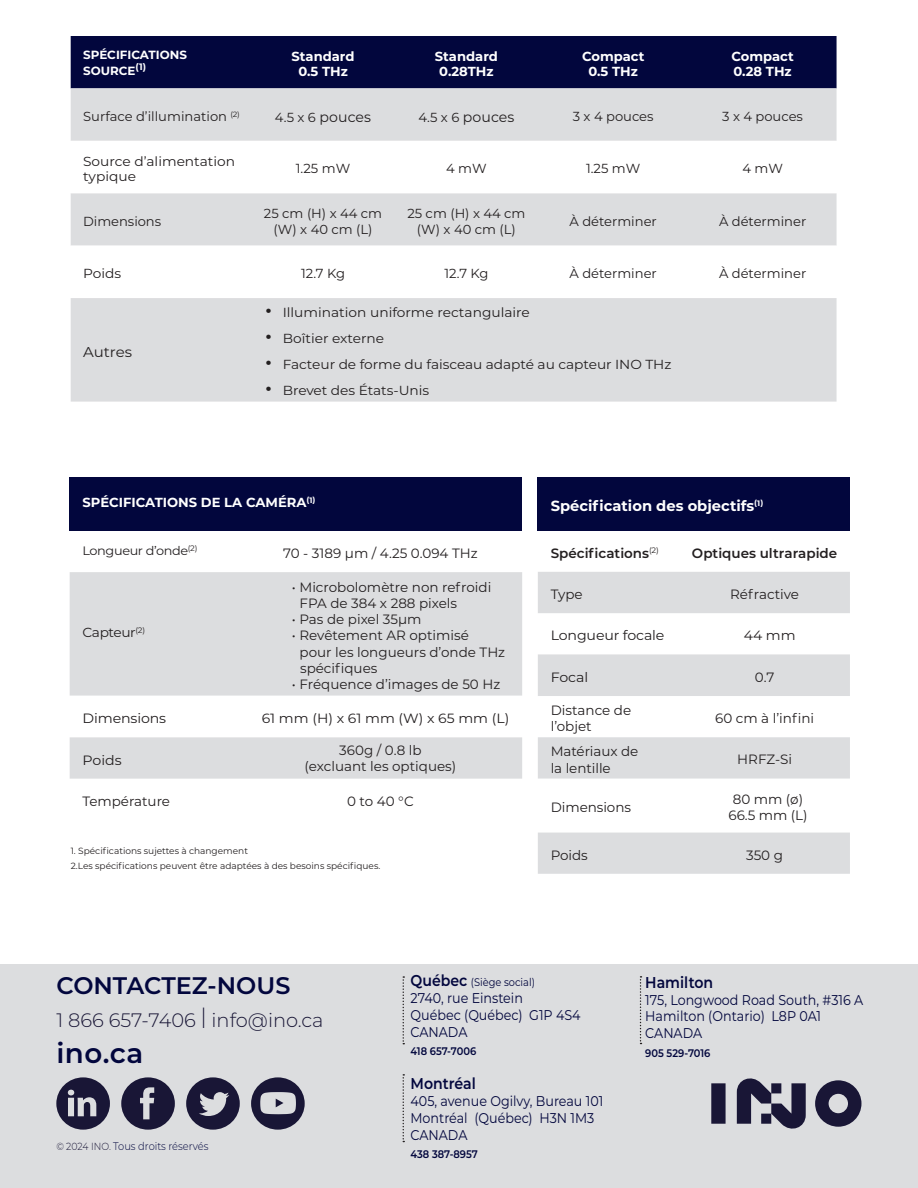
<style>
.page{position:relative;width:918px;height:1188px;background:#fff}
.page>*{position:absolute;margin:0;border:0;box-sizing:border-box;transform-origin:0 0}
.t1{font:600 27.75px "Montserrat";color:#02063d}
.t2{font:600 24px "Montserrat";color:#02063d}
.t3{font:300 19.5px "Montserrat";color:#191636}
.t4{font:600 15.75px "Montserrat";color:#02063d;scale:.9 1}
.Table_Paragraph{font:700 14.7px "Montserrat";color:#fff}
.Table_Paragraph-2{font:14.25px "Montserrat";letter-spacing:.01em;color:#231f20}
.Table_Paragraph-3{font:14.25px "Montserrat";letter-spacing:.01em;color:#231f20;scale:1.05 1}
.t5{font:14.1px/17px "Montserrat";color:#02063d;scale:.9 1}
.Table_Paragraph-4{font:13.5px/16.2px "Montserrat";color:#231f20}
.Table_Paragraph-5{font:600 13.5px "Montserrat";color:#231f20}
.Table_Paragraph-6{font:13.5px "Montserrat";color:#231f20;scale:1.05 1}
.Table_Paragraph-7{font:13.35px "Montserrat";color:#231f20;scale:1.05 1}
.Table_Paragraph-8{font:13.05px/15.8px "Montserrat";color:#231f20;text-align:center}
.Table_Paragraph-9{font:13.05px/15.8px "Montserrat";color:#231f20;scale:1.05 1}
.Table_Paragraph-10{font:700 13.05px/15.8px "Montserrat";color:#fff;text-align:center}
.Table_Paragraph-11{font:13.05px "Montserrat";letter-spacing:-.03em;color:#231f20;scale:1.05 1}
.Table_Paragraph-12{font:12.3px "Montserrat";letter-spacing:-.03em;color:#231f20;scale:1.05 1}
.Table_Paragraph-13{font:700 11.85px/16px "Montserrat";color:#fff}
.t6{font:600 10.95px "Montserrat";color:#02063d;scale:.9 1}
.t7{font:300 10.95px "Montserrat";color:#02063d;scale:.9 1}
.t8{font:10.95px "Montserrat";color:#02063d;scale:.9 1}
.t9{font:9px "Montserrat";color:#231f20}
.s1{font-size:13.05px}
.s2{font-family:"Arial";font-size:17.25px}
.s3{font-size:29.1px}
.s4{font-size:10.35px;color:#191636}
.s5{font-weight:600;font-size:15.75px}
</style>
<div class="page">
<div style="left:0;top:964px;width:918px;height:224px;background:#dcdddf"></div>
<svg style="left:711px;top:1078px;width:150px;height:51px"></svg>
<svg style="left:56px;top:1077px;width:54px;height:53px"></svg>
<svg style="left:121px;top:1077px;width:54px;height:53px"></svg>
<svg style="left:186px;top:1077px;width:54px;height:53px"></svg>
<svg style="left:251px;top:1077px;width:54px;height:53px"></svg>
<svg style="left:403px;top:976px;width:1px;height:68px"></svg>
<svg style="left:403px;top:1074px;width:1px;height:68px"></svg>
<svg style="left:640px;top:976px;width:2px;height:68px"></svg>
<div style="left:71px;top:36px;width:766px;height:52px;background:#02063d"></div>
<div style="left:71px;top:88px;width:766px;height:314px;background:#dcdddf"></div>
<svg style="left:71px;top:141px;width:766px;height:52px"></svg>
<svg style="left:71px;top:246px;width:766px;height:52px"></svg>
<div style="left:70px;top:477px;width:452px;height:54px;background:#02063d"></div>
<svg style="left:70px;top:572px;width:452px;height:207px;fill:#dcdddf"></svg>
<div style="left:538px;top:477px;width:312px;height:54px;background:#02063d"></div>
<svg style="left:538px;top:572px;width:312px;height:302px;fill:#dcdddf"></svg>
<p class="Table_Paragraph-13" style="left:83px;top:46px;width:105px">SPÉCIFICATIONS<br>SOURCE<sup>(1)</sup></p>
<p class="Table_Paragraph-10" style="left:292px;top:48px;width:65px">Standard<br>0.5 THz</p>
<p class="Table_Paragraph-10" style="left:435px;top:48px;width:65px">Standard<br>0.28THz</p>
<p class="Table_Paragraph-10" style="left:582px;top:48px;width:64px">Compact<br>0.5 THz</p>
<p class="Table_Paragraph-10" style="left:731px;top:48px;width:64px">Compact</p>
<p class="Table_Paragraph-10" style="left:734px;top:63px;width:60px">0.28 THz</p>
<p class="Table_Paragraph-8" style="left:83px;top:108px;width:158px">Surface d’illumination <sup>(2)</sup></p>
<p class="Table_Paragraph-2" style="left:275px;top:107px;width:98px"><span class="s1">4.5 x 6</span> pouces</p>
<p class="Table_Paragraph-2" style="left:418px;top:107px;width:98px"><span class="s1">4.5 x 6</span> pouces</p>
<p class="Table_Paragraph-8" style="left:573px;top:108px;width:82px">3 x 4 pouces</p>
<p class="Table_Paragraph-8" style="left:722px;top:108px;width:82px">3 x 4 pouces</p>
<p class="Table_Paragraph-9" style="left:83px;top:153px;width:146px">Source d’alimentation typique</p>
<p class="Table_Paragraph-8" style="left:296px;top:160px;width:56px">1.25 mW</p>
<p class="Table_Paragraph-8" style="left:446px;top:160px;width:42px">4 mW</p>
<p class="Table_Paragraph-8" style="left:586px;top:160px;width:56px">1.25 mW</p>
<p class="Table_Paragraph-8" style="left:742px;top:160px;width:42px">4 mW</p>
<p class="Table_Paragraph-8" style="left:83px;top:213px;width:80px">Dimensions</p>
<p class="Table_Paragraph-8" style="left:264px;top:205px;width:120px">25 cm (H) x 44 cm (W) x 40 cm (L)</p>
<p class="Table_Paragraph-8" style="left:407px;top:205px;width:120px">25 cm (H) x 44 cm (W) x 40 cm (L)</p>
<p class="Table_Paragraph-8" style="left:570px;top:213px;width:89px">À déterminer</p>
<p class="Table_Paragraph-8" style="left:719px;top:213px;width:89px">À déterminer</p>
<p class="Table_Paragraph-9" style="left:83px;top:265px;width:38px">Poids</p>
<p class="Table_Paragraph-8" style="left:301px;top:265px;width:46px">12.7 Kg</p>
<p class="Table_Paragraph-8" style="left:444px;top:265px;width:46px">12.7 Kg</p>
<p class="Table_Paragraph-8" style="left:570px;top:265px;width:89px">À déterminer</p>
<p class="Table_Paragraph-8" style="left:719px;top:265px;width:89px">À déterminer</p>
<p class="Table_Paragraph-3" style="left:83px;top:342px;width:48px">Autres</p>
<p class="Table_Paragraph-9" style="left:265px;top:304px;width:253px"><span class="s2">•</span> Illumination uniforme rectangulaire</p>
<p class="Table_Paragraph-9" style="left:265px;top:330px;width:115px"><span class="s2">•</span> Boîtier externe</p>
<p class="Table_Paragraph-9" style="left:265px;top:356px;width:388px"><span class="s2">•</span> Facteur de forme du faisceau adapté au capteur INO THz</p>
<p class="Table_Paragraph-9" style="left:265px;top:382px;width:157px"><span class="s2">•</span> Brevet des États-Unis</p>
<p class="Table_Paragraph-10" style="left:83px;top:494px;width:235px">SPÉCIFICATIONS DE LA CAMÉRA<sup>(1)</sup></p>
<p class="Table_Paragraph-12" style="left:83px;top:542px;width:111px">Longueur d’onde<sup>(2)</sup></p>
<p class="Table_Paragraph-4" style="left:283px;top:545px;width:196px">70 - 3189 μm / 4.25 0.094 THz</p>
<p class="Table_Paragraph-11" style="left:83px;top:624px;width:61px">Capteur<sup>(2)</sup></p>
<p class="Table_Paragraph-4" style="left:300px;top:578px;width:193px;text-indent:-8px">• Microbolomètre non refroidi<br>FPA de 384 x 288 pixels</p>
<p class="Table_Paragraph-4" style="left:292px;top:611px;width:131px">• Pas de pixel 35µm</p>
<p class="Table_Paragraph-4" style="left:300px;top:627px;width:207px;text-indent:-8px">• Revêtement AR optimisé<br>pour les longueurs d’onde THz spécifiques</p>
<p class="Table_Paragraph-4" style="left:292px;top:676px;width:210px">• Fréquence d’images de 50 Hz</p>
<p class="Table_Paragraph-6" style="left:83px;top:709px;width:81px">Dimensions</p>
<p class="Table_Paragraph-7" style="left:262px;top:709px;width:237px">61 mm (H) x 61 mm (W) x 65 mm (L)</p>
<p class="Table_Paragraph-6" style="left:83px;top:750px;width:39px">Poids</p>
<p class="Table_Paragraph-4" style="left:305px;top:742px;width:153px;text-align:center">360g / 0.8 lb<br>(excluant les optiques)</p>
<p class="Table_Paragraph-4" style="left:83px;top:792px;width:89px">Température</p>
<p class="Table_Paragraph-4" style="left:347px;top:792px;width:68px">0 to 40 °C</p>
<p class="t9" style="left:71px;top:845px;width:179px">1. Spécifications sujettes à changement</p>
<p class="t9" style="left:71px;top:860px;width:311px">2.Les spécifications peuvent être adaptées à des besoins spécifiques.</p>
<p class="Table_Paragraph" style="left:551px;top:495px;width:214px">Spécification des objectifs<sup>(1)</sup></p>
<p class="Table_Paragraph-5" style="left:551px;top:544px;width:110px">Spécifications<sup>(2)</sup></p>
<p class="Table_Paragraph-5" style="left:692px;top:544px;width:147px">Optiques ultrarapide</p>
<p class="Table_Paragraph-4" style="left:551px;top:586px;width:33px">Type</p>
<p class="Table_Paragraph-4" style="left:730px;top:586px;width:70px">Réfractive</p>
<p class="Table_Paragraph-6" style="left:551px;top:626px;width:110px">Longueur focale</p>
<p class="Table_Paragraph-7" style="left:744px;top:626px;width:51px">44 mm</p>
<p class="Table_Paragraph-6" style="left:551px;top:668px;width:37px">Focal</p>
<p class="Table_Paragraph-4" style="left:755px;top:668px;width:21px">0.7</p>
<p class="Table_Paragraph-4" style="left:551px;top:702px;width:82px">Distance de l’objet</p>
<p class="Table_Paragraph-4" style="left:715px;top:710px;width:100px">60 cm à l’infini</p>
<p class="Table_Paragraph-4" style="left:551px;top:743px;width:89px">Matériaux de la lentille</p>
<p class="Table_Paragraph-4" style="left:737px;top:751px;width:56px">HRFZ-Si</p>
<p class="Table_Paragraph-4" style="left:551px;top:799px;width:82px">Dimensions</p>
<p class="Table_Paragraph-4" style="left:729px;top:791px;width:81px;text-align:center">80 mm (ø)<br>66.5 mm (L)</p>
<p class="Table_Paragraph-4" style="left:551px;top:846px;width:39px">Poids</p>
<p class="Table_Paragraph-4" style="left:746px;top:846px;width:38px">350 g</p>
<h2 class="t2" style="left:56px;top:968px;width:236px">CONTACTEZ-NOUS</h2>
<h3 class="t3" style="left:56px;top:1007px;width:269px">1 866 657-7406 <span class="s3">I</span> info@ino.ca</h3>
<h1 class="t1" style="left:56px;top:1033px;width:89px">ino.ca</h1>
<p class="t7" style="left:56px;top:1139px;width:171px"><span class="s4">© 2024 INO.</span> Tous droits réservés</p>
<p class="t8" style="left:411px;top:975px;width:140px"><span class="s5">Québec</span> (Siège social)</p>
<p class="t5" style="left:411px;top:989px;width:191px">2740, rue Einstein<br>Québec (Québec) G1P 4S4<br>CANADA</p>
<p class="t6" style="left:411px;top:1043px;width:75px">418 657-7006</p>
<p class="t4" style="left:411px;top:1072px;width:74px">Montréal</p>
<p class="t5" style="left:411px;top:1092px;width:216px">405, avenue Ogilvy, Bureau 101<br>Montréal (Québec) H3N 1M3<br>CANADA</p>
<p class="t6" style="left:411px;top:1146px;width:76px">438 387-8957</p>
<p class="t4" style="left:645px;top:971px;width:77px">Hamilton</p>
<p class="t5" style="left:645px;top:991px;width:244px">175, Longwood Road South, #316 A<br>Hamilton (Ontario) L8P 0A1<br>CANADA</p>
<p class="t6" style="left:645px;top:1045px;width:74px">905 529-7016</p>
</div>
